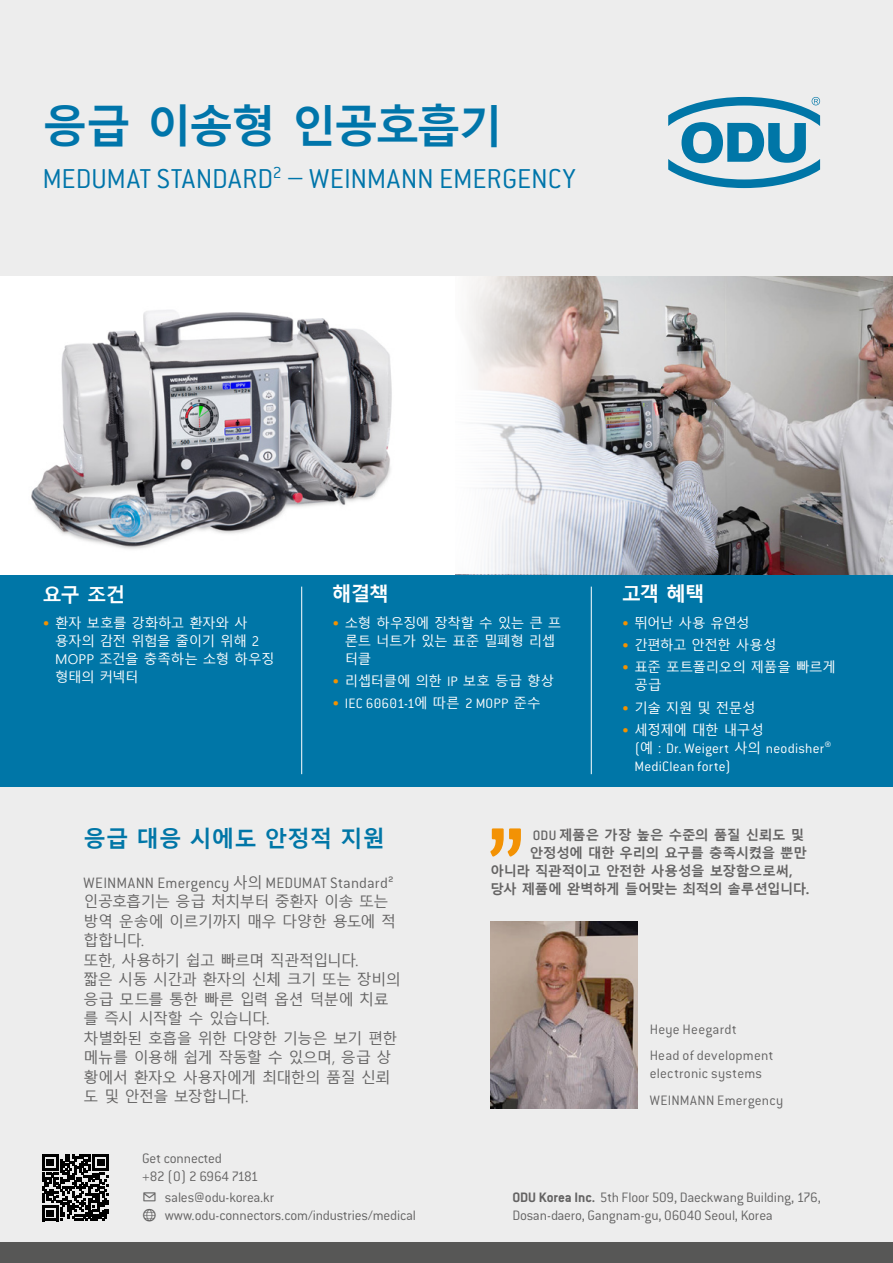
<style>
.page{position:relative;width:893px;height:1263px;background:#ededed}
.page>*{position:absolute;margin:0;border:0;box-sizing:border-box;transform-origin:0 0}
.t1{font:700 45px "Malgun Gothic";letter-spacing:-.07em;color:#0075aa}
.t2{font:300 30px "ITC Conduitfor ODU";letter-spacing:-.005em;color:#0075aa}
.t3{font:700 22.5px "Malgun Gothic";color:#0076a7}
.t4{font:700 19.5px "Malgun Gothic";letter-spacing:-.05em;color:#fff}
.t5{font:300 16.5px "ITC Conduitfor ODU";letter-spacing:.01em;color:#646363}
.t6{font:300 15px/26.7px "Conduit ITC Pro";color:#646363}
.t7{font:15px/19.5px "Malgun Gothic";letter-spacing:-.04em;color:#646363}
.t8{font:300 15px/18px "ITC Conduitfor ODU";letter-spacing:.015em;color:#fff}
.t9{font:300 15px/18px "Conduit ITC Pro";letter-spacing:-.02em;color:#646363}
.t10{font:13.5px/18px "Malgun Gothic";letter-spacing:-.03em;color:#fff}
.t11{font:700 13.5px "Malgun Gothic";letter-spacing:-.025em;color:#646363}
.t12{font:700 13.5px "Malgun Gothic";color:#646363}
.s1{font-family:"Conduit ITC Pro";font-weight:300;font-size:15px;color:#f39200}
.s2{font-family:"ITC Conduitfor ODU";font-weight:300;font-size:15px}
.s3{font-family:"Conduit ITC Pro";color:#f39200}
.s4{font-family:"Malgun Gothic";font-weight:400;font-size:13.5px}
.s5{font-family:"Malgun Gothic";font-weight:400;font-size:15px}
.s6{font-family:"ITC Conduitfor ODU";font-weight:500;font-size:15px}
.s7{font-family:"ITC Conduitfor ODU";font-weight:700}
</style>
<div class="page">
<div style="left:0;top:574px;width:893px;height:213px;background:#0076a7"></div>
<hr style="left:301px;top:587px;width:1px;height:187px;background:#fff">
<hr style="left:591px;top:587px;width:1px;height:187px;background:#fff">
<div style="left:0;top:1242px;width:893px;height:21px;background:#575756"></div>
<svg style="left:490px;top:828px;width:31px;height:28px"></svg>
<img style="left:490px;top:922px;width:147px;height:187px">
<img style="left:0;top:277px;width:403px;height:293px">
<img style="left:580px;top:277px;width:312px;height:297px">
<svg style="left:403px;top:277px;width:177px;height:297px"></svg>
<svg style="left:42px;top:1154px;width:67px;height:67px"></svg>
<svg style="left:668px;top:97px;width:152px;height:91px"></svg>
<h1 class="t1" style="left:43px;top:100px;width:463px">응급 이송형 인공호흡기</h1>
<h2 class="t2" style="left:43px;top:162px;width:535px">MEDUMAT STANDARD<sup>2</sup> – WEINMANN EMERGENCY</h2>
<h3 class="t4" style="left:43px;top:583px;width:84px">요구 조건</h3>
<p class="t10" style="left:55px;top:614px;width:221px;text-indent:-13px"><span class="s1">•</span> 환자 보호를 강화하고 환자와 사 용자의 감전 위험을 줄이기 위해 2<br>MOPP 조건을 충족하는 소형 하우징 형태의 커넥터</p>
<h3 class="t4" style="left:332px;top:583px;width:59px">해결책</h3>
<p class="t10" style="left:345px;top:614px;width:218px;text-indent:-13px"><span class="s1">•</span> 소형 하우징에 장착할 수 있는 큰 프 론트 너트가 있는 표준 밀폐형 리셉 터클</p>
<p class="t10" style="left:332px;top:673px;width:224px"><span class="s1">•</span> 리셉터클에 의한 <span class="s2">IP</span> 보호 등급 향상</p>
<p class="t8" style="left:332px;top:695px;width:210px"><span class="s3">•</span> IEC 60601-1<span class="s4">에 따른</span> 2 MOPP <span class="s4">준수</span></p>
<h3 class="t4" style="left:622px;top:583px;width:84px">고객 혜택</h3>
<p class="t10" style="left:622px;top:614px;width:129px"><span class="s1">•</span> 뛰어난 사용 유연성</p>
<p class="t10" style="left:622px;top:637px;width:156px"><span class="s1">•</span> 간편하고 안전한 사용성</p>
<p class="t10" style="left:634px;top:659px;width:203px;text-indent:-13px"><span class="s1">•</span> 표준 포트폴리오의 제품을 빠르게 공급</p>
<p class="t10" style="left:622px;top:699px;width:136px"><span class="s1">•</span> 기술 지원 및 전문성</p>
<p class="t10" style="left:622px;top:721px;width:144px"><span class="s1">•</span> 세정제에 대한 내구성</p>
<p class="t8" style="left:634px;top:739px;width:198px">(<span class="s4">예 :</span> Dr. Weigert <span class="s4">사의</span> neodisher®<br>MediClean forte)</p>
<h3 class="t3" style="left:84px;top:825px;width:303px">응급 대응 시에도 안정적 지원</h3>
<p class="t5" style="left:84px;top:874px;width:312px">WEINMANN Emergency <span class="s5">사의</span> MEDUMAT Standard²</p>
<p class="t7" style="left:84px;top:892px;width:319px">인공호흡기는 응급 처치부터 중환자 이송 또는 방역 운송에 이르기까지 매우 다양한 용도에 적 합합니다.<br>또한, 사용하기 쉽고 빠르며 직관적입니다.<br>짧은 시동 시간과 환자의 신체 크기 또는 장비의 응급 모드를 통한 빠른 입력 옵션 덕분에 치료 를 즉시 시작할 수 있습니다.<br>차별화된 호흡을 위한 다양한 기능은 보기 편한 메뉴를 이용해 쉽게 작동할 수 있으며, 응급 상 황에서 환자오 사용자에게 최대한의 품질 신뢰 도 및 안전을 보장합니다.</p>
<p class="t9" style="left:142px;top:1149px;width:118px">Get connected<br>+82 (0) 2 6964 7181</p>
<p class="t12" style="left:533px;top:827px;width:273px"><span class="s6">ODU</span> 제품은 가장 높은 수준의 품질 신뢰도 및</p>
<p class="t11" style="left:530px;top:845px;width:279px">안정성에 대한 우리의 요구를 충족시켰을 뿐만</p>
<p class="t11" style="left:490px;top:863px;width:304px">아니라 직관적이고 안전한 사용성을 보장함으로써,</p>
<p class="t11" style="left:490px;top:881px;width:320px">당사 제품에 완벽하게 들어맞는 최적의 솔루션입니다.</p>
<p class="t6" style="left:650px;top:1016px;width:125px">Heye Heegardt<br>Head of development</p>
<p class="t6" style="left:650px;top:1060px;width:135px">electronic systems<br>WEINMANN Emergency</p>
<p class="t6" style="left:165px;top:1189px;width:253px;line-height:18px;text-indent:-23px">✉ sales@odu-korea.kr www.odu-connectors.com/industries/medical</p>
<p class="t6" style="left:512px;top:1189px;width:310px;line-height:18px"><span class="s7">ODU Korea Inc.</span> 5th Floor 509, Daeckwang Building, 176,<br>Dosan-daero, Gangnam-gu, 06040 Seoul, Korea</p>
</div>
